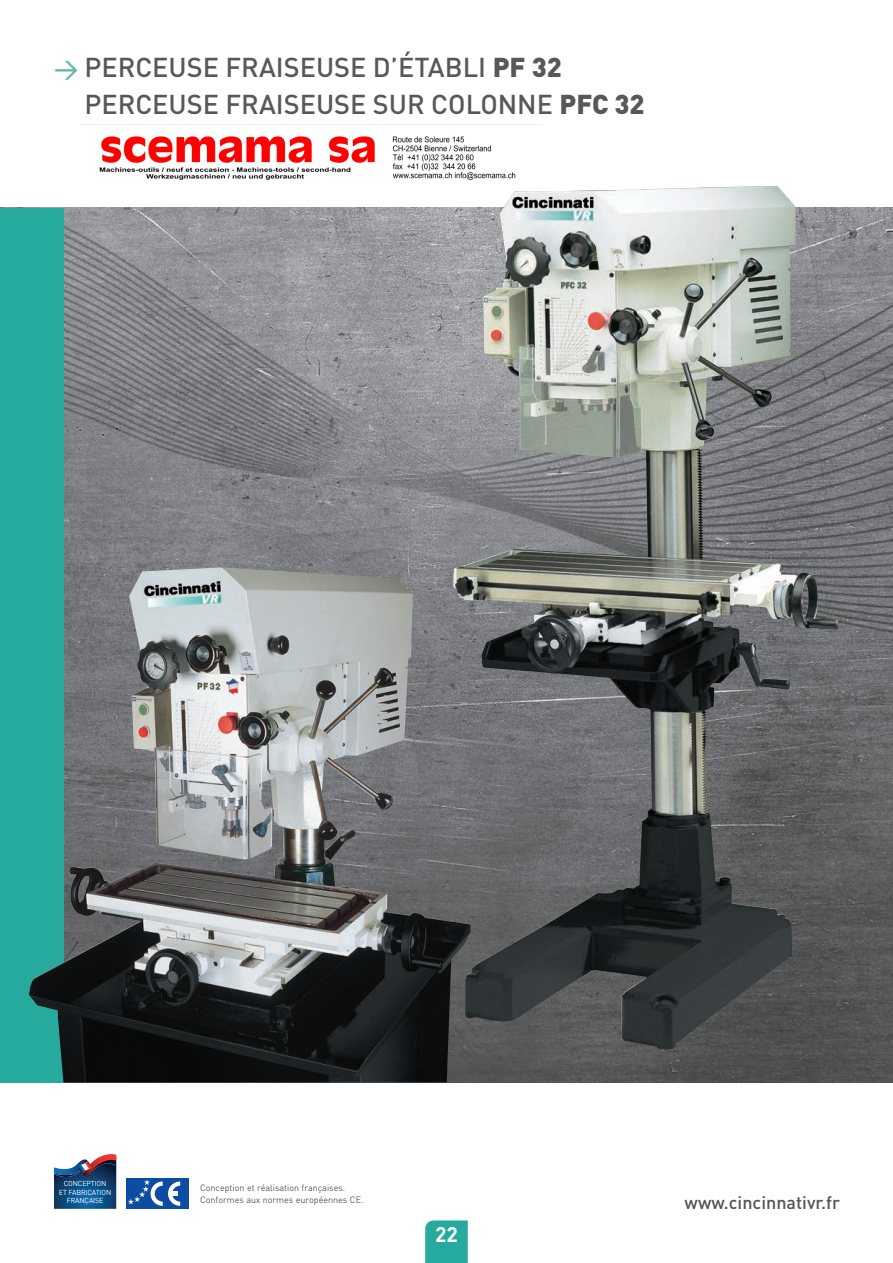
<style>
.page{position:relative;width:893px;height:1263px;background:#fff}
.page>*{position:absolute;margin:0;border:0;box-sizing:border-box;transform-origin:0 0}
.t1{font:500 27px/37.5px "DIN";color:#57585a}
.t2{font:700 21px "DIN";color:#fff}
.t3{font:500 18px "DIN";color:#535355}
.t4{font:300 9px/12px "DIN";color:#231f20}
.t5{font:7.2px/8.7px "DIN";letter-spacing:-.02em;color:#fff;text-align:center}
.s1{font-size:24px;color:#63b7ad}
.s2{font-weight:900}
</style>
<div class="page">
<img style="left:64px;top:208px;width:829px;height:874px">
<div style="left:0;top:208px;width:64px;height:874px;background:#25aa9d"></div>
<img style="left:453px;top:187px;width:339px;height:863px">
<svg style="left:425px;top:1220px;width:43px;height:43px;background:#2bac9f"></svg>
<div style="left:126px;top:1178px;width:63px;height:31px;background:#0d4da1"></div>
<svg style="left:128px;top:1179px;width:52px;height:27px"></svg>
<svg style="left:54px;top:1154px;width:62px;height:55px;background:#3f6188"></svg>
<img style="left:29px;top:567px;width:441px;height:515px">
<img style="left:80px;top:124px;width:463px;height:64px">
<h1 class="t1" style="left:84px;top:47px;width:562px;text-indent:-30px"><span class="s1">&gt;</span> PERCEUSE FRAISEUSE D’ÉTABLI <span class="s2">PF 32<br></span>PERCEUSE FRAISEUSE SUR COLONNE <span class="s2">PFC 32</span></h1>
<p class="t5" style="left:59px;top:1179px;width:54px">CONCEPTION<br>ET FABRICATION<br>FRANÇAISE</p>
<p class="t4" style="left:200px;top:1181px;width:165px">Conception et réalisation françaises.<br>Conformes aux normes européennes CE.</p>
<h2 class="t2" style="left:435px;top:1221px;width:24px">22</h2>
<h3 class="t3" style="left:685px;top:1190px;width:157px">www.cincinnativr.fr</h3>
</div>
